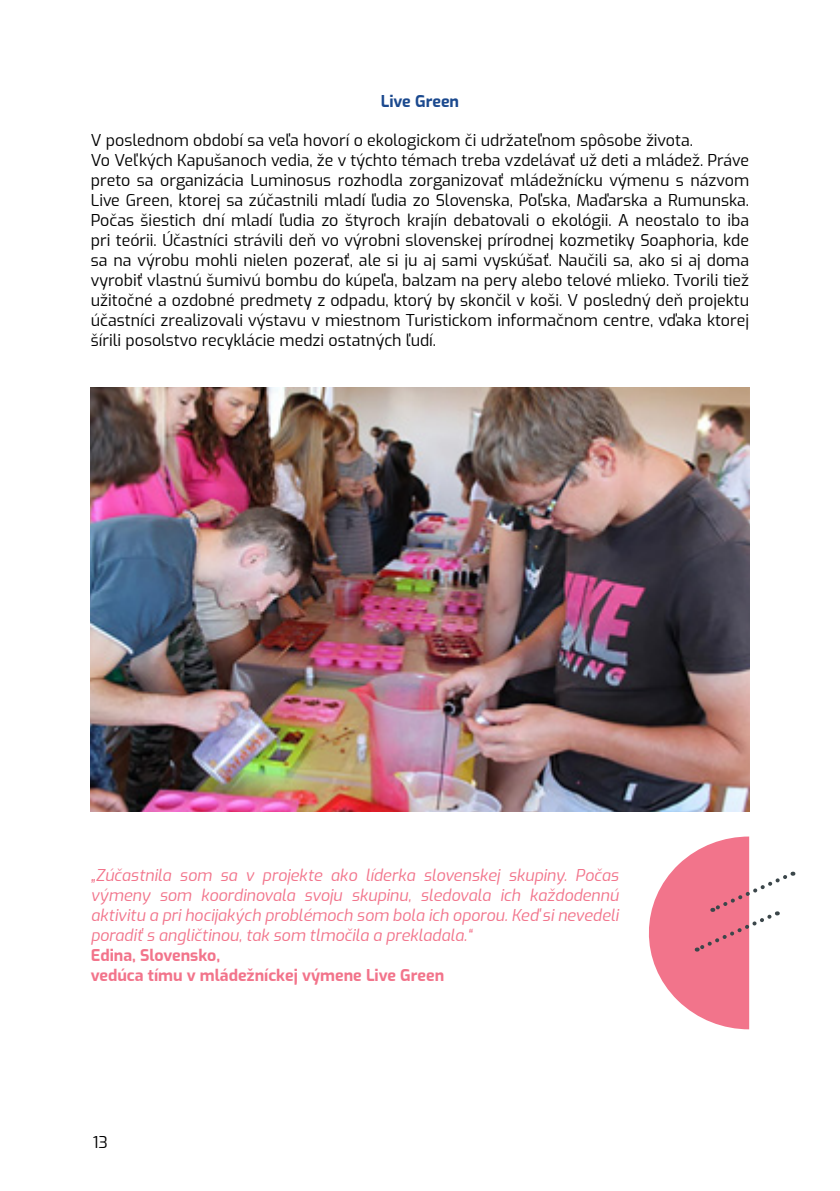
<style>
.page{position:relative;width:840px;height:1191px;background:#fff}
.page>*{position:absolute;margin:0;border:0;box-sizing:border-box;transform-origin:0 0}
.t1{font:16px/20px "Exo";color:#000}
.t2{font:italic 16px/20px "Exo";color:#f2748b;text-align:justify}
.t3{font:700 16px/20px "Exo";color:#f2748b}
.t4{font:700 16px "Exo";color:#1b498e}
</style>
<div class="page">
<img style="left:91px;top:387px;width:657px;height:424px">
<svg style="left:649px;top:836px;width:144px;height:193px"></svg>
<p class="t4" style="left:380px;top:89px;width:80px">Live Green</p>
<p class="t1" style="left:91px;top:129px;width:659px">V poslednom období sa veľa hovorí o ekologickom či udržateľnom spôsobe života.<br>Vo Veľkých Kapušanoch vedia, že v týchto témach treba vzdelávať už deti a mládež. Práve preto sa organizácia Luminosus rozhodla zorganizovať mládežnícku výmenu s názvom Live Green, ktorej sa zúčastnili mladí ľudia zo Slovenska, Poľska, Maďarska a Rumunska.<br>Počas šiestich dní mladí ľudia zo štyroch krajín debatovali o ekológii. A neostalo to iba pri teórii. Účastníci strávili deň vo výrobni slovenskej prírodnej kozmetiky Soaphoria, kde sa na výrobu mohli nielen pozerať, ale si ju aj sami vyskúšať. Naučili sa, ako si aj doma vyrobiť vlastnú šumivú bombu do kúpeľa, balzam na pery alebo telové mlieko. Tvorili tiež užitočné a ozdobné predmety z odpadu, ktorý by skončil v koši. V posledný deň projektu účastníci zrealizovali výstavu v miestnom Turistickom informačnom centre, vďaka ktorej šírili posolstvo recyklácie medzi ostatných ľudí.</p>
<p class="t2" style="left:91px;top:864px;width:529px">„Zúčastnila som sa v projekte ako líderka slovenskej skupiny. Počas výmeny som koordinovala svoju skupinu, sledovala ich každodennú aktivitu a pri hocijakých problémoch som bola ich oporou. Keď si nevedeli poradiť s angličtinou, tak som tlmočila a prekladala.“</p>
<p class="t3" style="left:91px;top:944px;width:355px">Edina, Slovensko,<br>vedúca tímu v mládežníckej výmene Live Green</p>
<p class="t1" style="left:93px;top:1131px;width:17px">13</p>
</div>
